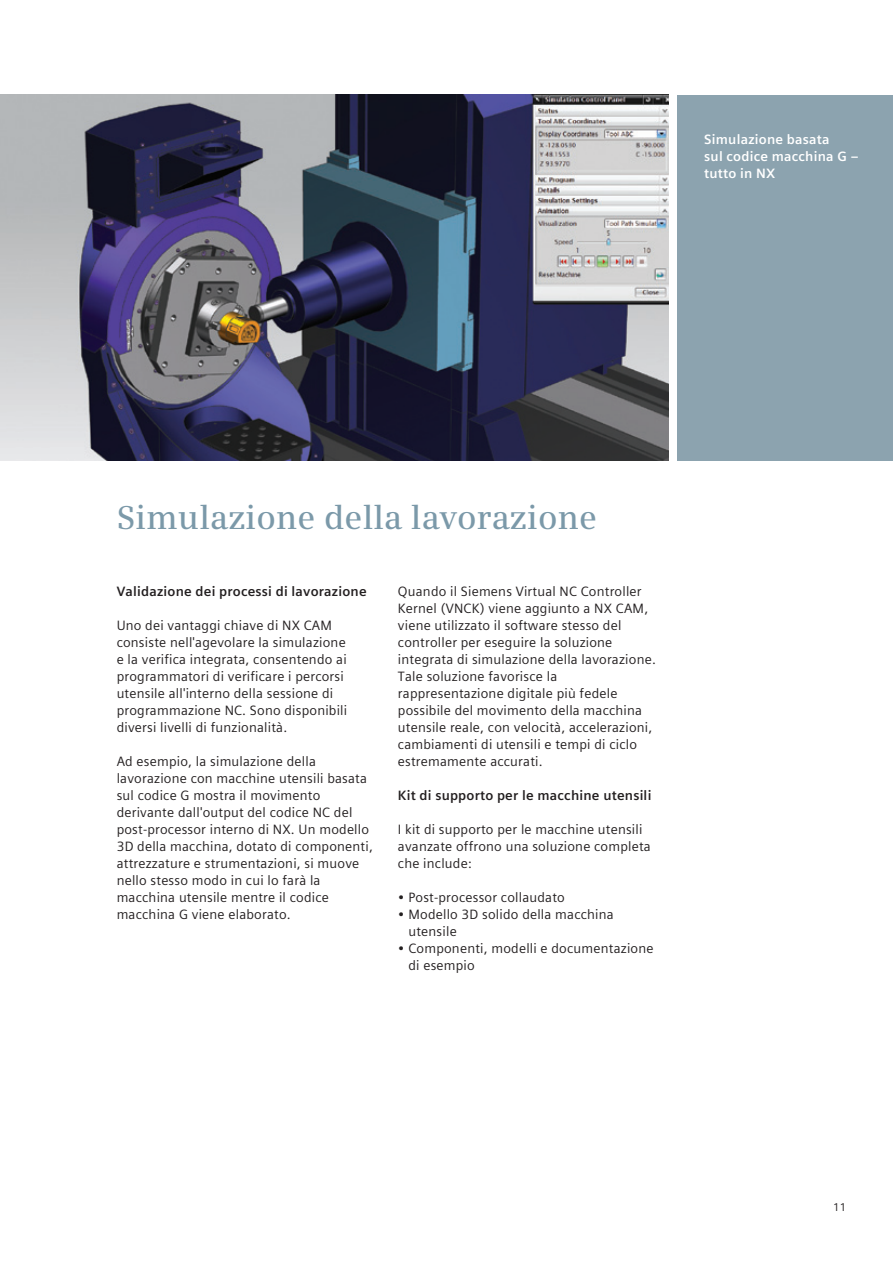
<style>
.page{position:relative;width:893px;height:1263px;background:#fff}
.page>*{position:absolute;margin:0;border:0;box-sizing:border-box;transform-origin:0 0}
._01__Headline__22pt{font:600 33px "Siemens Serif";letter-spacing:.005em;color:#7b99a9}
._03__Copy_Roman__9pt{font:13.5px/17px "Siemens Sans Global";letter-spacing:.015em;color:#231f20}
._02__Subhead___9pt_0{font:13.5px/17px "Siemens Sans Global";letter-spacing:.015em;color:#231f20}
._02__Subhead___9pt_0-2{font:700 13.5px "Siemens Sans Global";letter-spacing:.015em;color:#231f20}
.caption_photo_bold_w{font:700 13.5px/17px "Siemens Sans Global";letter-spacing:.015em;color:#fff}
.t1{font:11.25px "Siemens Sans Global";color:#231f20}
</style>
<div class="page">
<div style="left:677px;top:95px;width:216px;height:365px;background:#8ca3af"></div>
<img style="left:0;top:95px;width:668px;height:366px">
<p class="caption_photo_bold_w" style="left:704px;top:131px;width:156px">Simulazione basata<br>sul codice macchina G – tutto in NX</p>
<p class="_01__Headline__22pt" style="left:117px;top:498px;width:482px">Simulazione della lavorazione</p>
<p class="_02__Subhead___9pt_0-2" style="left:117px;top:581px;width:251px">Validazione dei processi di lavorazione</p>
<p class="_02__Subhead___9pt_0" style="left:117px;top:617px;width:232px">Uno dei vantaggi chiave di NX CAM consiste nell'agevolare la simulazione e la verifica integrata, consentendo ai programmatori di verificare i percorsi utensile all'interno della sessione di programmazione NC. Sono disponibili diversi livelli di funzionalità.</p>
<p class="_03__Copy_Roman__9pt" style="left:117px;top:753px;width:258px">Ad esempio, la simulazione della lavorazione con macchine utensili basata sul codice G mostra il movimento derivante dall'output del codice NC del post-processor interno di NX. Un modello 3D della macchina, dotato di componenti, attrezzature e strumentazioni, si muove nello stesso modo in cui lo farà la macchina utensile mentre il codice macchina G viene elaborato.</p>
<p class="_03__Copy_Roman__9pt" style="left:398px;top:583px;width:259px">Quando il Siemens Virtual NC Controller Kernel (VNCK) viene aggiunto a NX CAM, viene utilizzato il software stesso del controller per eseguire la soluzione integrata di simulazione della lavorazione.<br>Tale soluzione favorisce la rappresentazione digitale più fedele possibile del movimento della macchina utensile reale, con velocità, accelerazioni, cambiamenti di utensili e tempi di ciclo estremamente accurati.</p>
<p class="_02__Subhead___9pt_0-2" style="left:398px;top:785px;width:255px">Kit di supporto per le macchine utensili</p>
<p class="_02__Subhead___9pt_0" style="left:398px;top:821px;width:254px">I kit di supporto per le macchine utensili avanzate offrono una soluzione completa che include:</p>
<p class="_02__Subhead___9pt_0" style="left:398px;top:889px;width:168px">• Post-processor collaudato</p>
<p class="_02__Subhead___9pt_0" style="left:408px;top:906px;width:207px;text-indent:-11px">• Modello 3D solido della macchina utensile</p>
<p class="_02__Subhead___9pt_0" style="left:408px;top:940px;width:247px;text-indent:-11px">• Componenti, modelli e documentazione di esempio</p>
<p class="t1" style="left:833px;top:1199px;width:15px">11</p>
</div>
